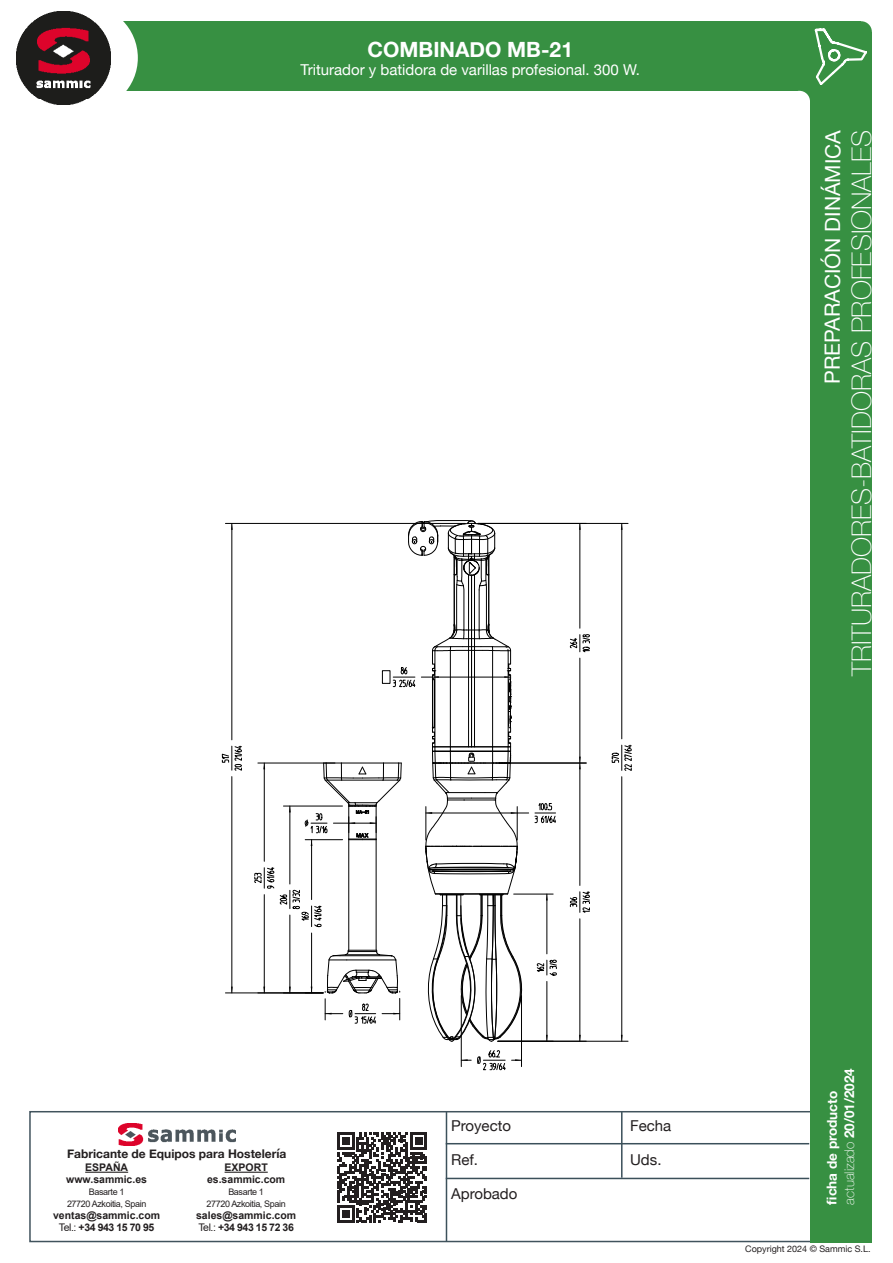
<style>
.page{position:relative;width:893px;height:1263px;background:#fff}
.page>*{position:absolute;margin:0;border:0;box-sizing:border-box;transform-origin:0 0}
.t1{font:100 27px "Helvetica Neue";color:#fff}
.t2{font:21px "Helvetica Neue";letter-spacing:-.005em;color:#fff}
.modelo{font:700 21px "Helvetica Neue";color:#fff}
.leyenda{font:15px "Helvetica Neue";color:#fff}
.t3{font:15px "Helvetica Neue";color:#231f20}
.t4{font:700 13.5px/17.4px "Helvetica Neue";letter-spacing:-.01em;color:#fff}
.t5{font:700 12px "Helvetica Neue";color:#231f20}
.t6{font:700 10.5px "Arial";color:#231f20}
.t7{font:700 10.5px "Arial";letter-spacing:-.04em;color:#231f20}
.t8{font:9px "Arial";letter-spacing:-.04em;color:#231f20}
.t9{font:9px "Helvetica Neue";color:#231f20}
.s1{font-weight:400}
.s2{font-weight:100}
</style>
<div class="page">
<div style="left:29px;top:1111px;width:801px;height:131px;border:2px solid #41535d"></div>
<div style="left:810px;top:21px;width:62px;height:1221px;background:#379042"></div>
<div style="left:861px;top:21px;width:11px;height:11px;background:#fff"></div>
<div style="left:851px;top:21px;width:21px;height:22px;background:#379042;border-radius:50%"></div>
<svg style="left:814px;top:28px;width:53px;height:57px"></svg>
<div style="left:119px;top:21px;width:692px;height:70px;background:#379042"></div>
<div style="left:32px;top:5px;width:106px;height:106px;background:#fff;border-radius:50%"></div>
<img style="left:17px;top:11px;width:93px;height:94px">
<svg style="left:803px;top:91px;width:7px;height:7px"></svg>
<div style="left:789px;top:91px;width:21px;height:21px;background:#fff;border-radius:50%"></div>
<svg style="left:337px;top:1132px;width:90px;height:90px"></svg>
<hr style="left:446px;top:1112px;width:1px;height:130px;background:#3c515b">
<hr style="left:446px;top:1143px;width:363px;height:1px;background:#3b505a">
<hr style="left:446px;top:1178px;width:363px;height:1px;background:#3b505a">
<hr style="left:621px;top:1112px;width:1px;height:66px;background:#3b505a">
<hr style="left:580px;top:523px;width:1px;height:105px;background:#000">
<hr style="left:580px;top:658px;width:1px;height:105px;background:#000">
<svg style="left:579px;top:524px;width:2px;height:6px"></svg>
<svg style="left:569px;top:634px;width:21px;height:19px"></svg>
<hr style="left:580px;top:919px;width:1px;height:122px;background:#000">
<hr style="left:580px;top:763px;width:1px;height:122px;background:#000">
<hr style="left:499px;top:763px;width:87px;height:1px;background:#000">
<svg style="left:579px;top:757px;width:2px;height:12px"></svg>
<svg style="left:579px;top:1035px;width:2px;height:6px"></svg>
<svg style="left:569px;top:891px;width:21px;height:22px"></svg>
<hr style="left:232px;top:523px;width:1px;height:217px;background:#000">
<hr style="left:232px;top:776px;width:1px;height:217px;background:#000">
<hr style="left:225px;top:523px;width:240px;height:1px;background:#000">
<hr style="left:225px;top:993px;width:98px;height:1px;background:#000">
<svg style="left:231px;top:987px;width:2px;height:6px"></svg>
<svg style="left:231px;top:523px;width:2px;height:7px"></svg>
<svg style="left:221px;top:745px;width:21px;height:26px"></svg>
<hr style="left:621px;top:523px;width:1px;height:216px;background:#000">
<hr style="left:621px;top:777px;width:1px;height:264px;background:#000">
<hr style="left:478px;top:523px;width:150px;height:1px;background:#000">
<hr style="left:498px;top:1041px;width:130px;height:1px;background:#000">
<svg style="left:612px;top:744px;width:20px;height:27px"></svg>
<hr style="left:461px;top:995px;width:1px;height:71px;background:#000">
<hr style="left:521px;top:995px;width:1px;height:71px;background:#000">
<svg style="left:461px;top:1059px;width:10px;height:2px"></svg>
<svg style="left:512px;top:1059px;width:9px;height:2px"></svg>
<svg style="left:477px;top:1050px;width:29px;height:20px"></svg>
<svg style="left:254px;top:520px;width:303px;height:522px"></svg>
<img style="left:118px;top:1124px;width:117px;height:21px">
<hr style="left:85px;top:1172px;width:43px;height:1px;background:#231f20">
<hr style="left:225px;top:1172px;width:43px;height:1px;background:#231f20">
<p class="modelo" style="left:368px;top:33px;width:193px">COMBINADO MB-21</p>
<p class="leyenda" style="left:301px;top:59px;width:341px">Triturador y batidora de varillas profesional. 300 W.</p>
<h2 class="t2" style="left:817px;top:384px;width:255px;rotate:-90deg">PREPARACIÓN DINÁMICA</h2>
<h1 class="t1" style="left:841px;top:676px;width:548px;rotate:-90deg">TRITURADORES-BATIDORAS PROFESIONALES</h1>
<p class="t5" style="left:67px;top:1144px;width:221px">Fabricante de Equipos para Hostelería</p>
<p class="t6" style="left:85px;top:1160px;width:44px">ESPAÑA</p>
<p class="t6" style="left:66px;top:1172px;width:82px">www.sammic.es</p>
<p class="t8" style="left:89px;top:1186px;width:37px">Basarte 1</p>
<p class="t8" style="left:67px;top:1198px;width:81px">27720 Azkoitia, Spain</p>
<p class="t6" style="left:53px;top:1208px;width:109px">ventas@sammic.com</p>
<p class="t7" style="left:59px;top:1220px;width:97px"><span class="s1">Tel.:</span> +34 943 15 70 95</p>
<p class="t6" style="left:225px;top:1160px;width:45px">EXPORT</p>
<p class="t6" style="left:207px;top:1172px;width:80px">es.sammic.com</p>
<p class="t8" style="left:228px;top:1186px;width:37px">Basarte 1</p>
<p class="t8" style="left:206px;top:1198px;width:81px">27720 Azkoitia, Spain</p>
<p class="t6" style="left:196px;top:1208px;width:102px">sales@sammic.com</p>
<p class="t7" style="left:198px;top:1220px;width:97px"><span class="s1">Tel.:</span> +34 943 15 72 36</p>
<p class="t3" style="left:451px;top:1114px;width:61px">Proyecto</p>
<p class="t3" style="left:451px;top:1148px;width:28px">Ref.</p>
<p class="t3" style="left:451px;top:1183px;width:68px">Aprobado</p>
<p class="t3" style="left:630px;top:1114px;width:43px">Fecha</p>
<p class="t3" style="left:630px;top:1148px;width:33px">Uds.</p>
<p class="t4" style="left:824px;top:1205px;width:138px;rotate:-90deg">fcha de producto <span class="s2">actualizado</span> 22222 22222</p>
<p class="t4" style="left:852px;top:1089px;width:99px;rotate:90deg"><span class="s2">update</span> 00000000</p>
<p class="t9" style="left:745px;top:1242px;width:127px">Copyright 2024 © Sammic S.L.</p>
</div>
